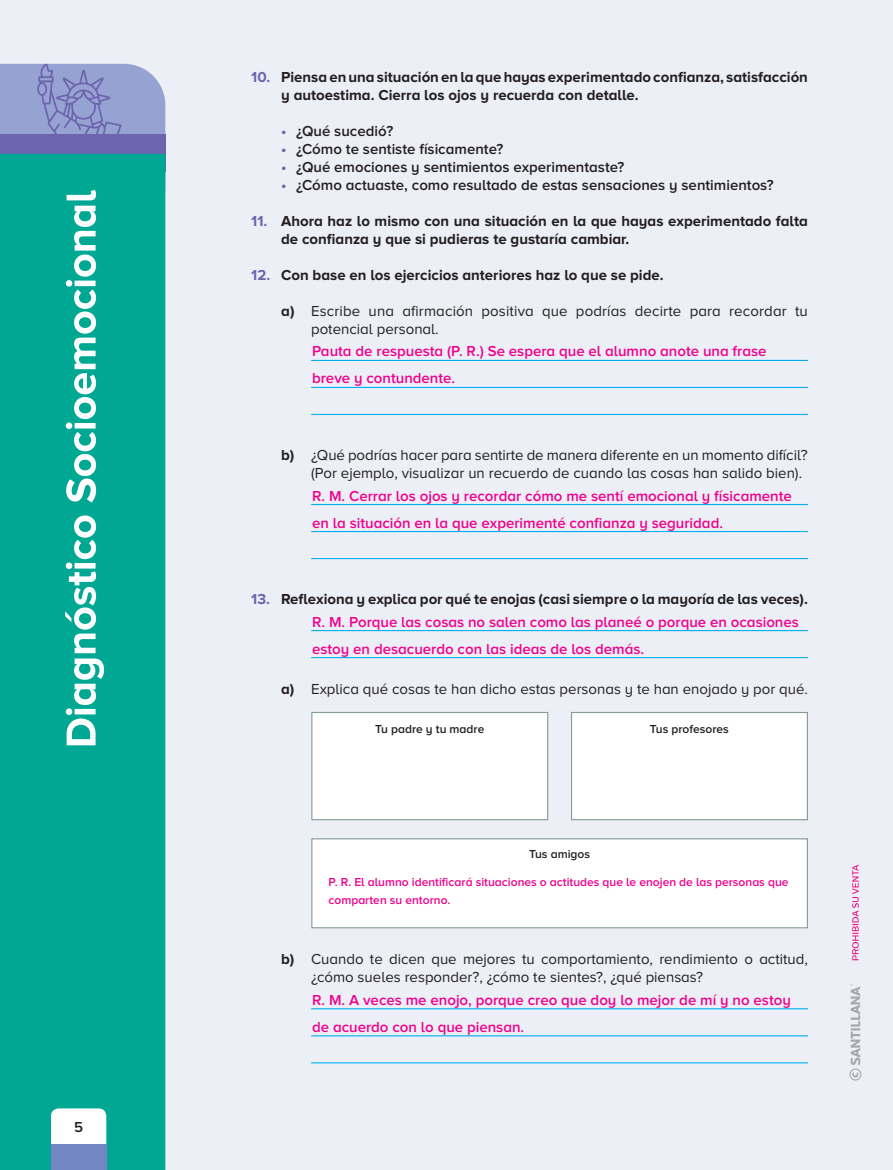
<style>
.page{position:relative;width:893px;height:1170px;background:#fff}
.page>*{position:absolute;margin:0;border:0;box-sizing:border-box;transform-origin:0 0}
.t1{font:15px/18px "Proxima Nova A";color:#231f20}
.t2{font:600 15px/27px "Proxima Nova A";color:#ed028c}
.t3{font:700 15px/18px "Proxima Nova A";color:#231f20}
.t4{font:600 15px "Proxima Nova A";color:#231f20}
.t5{font:600 12px/18px "Proxima Nova A";color:#ed028c}
.t6{font:600 12px "Proxima Nova A";color:#231f20}
.s1{color:#6c65ae}
.s2{font-weight:700;color:#6c65ae}
.s3{font-weight:700}
</style>
<div class="page">
<div style="left:0;top:0;width:893px;height:1169px;background:#edeff7"></div>
<div style="left:0;top:745px;width:165px;height:424px;background:#00a894"></div>
<div style="left:51px;top:1108px;width:55px;height:36px;background:#fff"></div>
<div style="left:51px;top:1144px;width:55px;height:25px;background:#7286c3"></div>
<svg style="left:0;top:64px;width:165px;height:681px;background:#20a9a0"></svg>
<hr style="left:311px;top:360px;width:497px;height:1px;background:#00aeef">
<hr style="left:311px;top:387px;width:497px;height:1px;background:#00aeef">
<hr style="left:311px;top:414px;width:497px;height:1px;background:#00aeef">
<hr style="left:311px;top:504px;width:497px;height:1px;background:#00aeef">
<hr style="left:311px;top:531px;width:497px;height:1px;background:#00aeef">
<hr style="left:311px;top:558px;width:497px;height:1px;background:#00aeef">
<hr style="left:311px;top:630px;width:497px;height:1px;background:#00aeef">
<hr style="left:311px;top:657px;width:497px;height:1px;background:#00aeef">
<hr style="left:311px;top:1008px;width:497px;height:1px;background:#00aeef">
<hr style="left:311px;top:1035px;width:497px;height:1px;background:#00aeef">
<hr style="left:311px;top:1062px;width:497px;height:1px;background:#00aeef">
<div style="left:312px;top:712px;width:236px;height:107px;background:#fff"></div>
<div style="left:311px;top:711px;width:237px;height:109px;border:1px solid #859b95"></div>
<div style="left:312px;top:838px;width:495px;height:89px;background:#fff"></div>
<div style="left:311px;top:838px;width:497px;height:90px;border:1px solid #859b95"></div>
<div style="left:571px;top:712px;width:236px;height:107px;background:#fff"></div>
<div style="left:571px;top:711px;width:237px;height:109px;border:1px solid #859b95"></div>
<svg style="left:849px;top:984px;width:12px;height:96px"></svg>
<svg style="left:852px;top:864px;width:7px;height:96px"></svg>
<p class="t4" style="left:74px;top:1118px;width:10px">5</p>
<p class="t3" style="left:281px;top:68px;width:528px;text-indent:-30px"><span class="s1">10.</span> Piensa en una situación en la que hayas experimentado confianza, satisfacción y autoestima. Cierra los ojos y recuerda con detalle.</p>
<p class="t4" style="left:281px;top:122px;width:114px"><span class="s2">•</span> ¿Qué sucedió?</p>
<p class="t4" style="left:281px;top:140px;width:224px"><span class="s2">•</span> ¿Cómo te sentiste físicamente?</p>
<p class="t4" style="left:281px;top:158px;width:345px"><span class="s2">•</span> ¿Qué emociones y sentimientos experimentaste?</p>
<p class="t4" style="left:281px;top:176px;width:494px"><span class="s2">•</span> ¿Cómo actuaste, como resultado de estas sensaciones y sentimientos?</p>
<p class="t3" style="left:281px;top:212px;width:528px;text-indent:-30px"><span class="s1">11.</span> Ahora haz lo mismo con una situación en la que hayas experimentado falta de confianza y que si pudieras te gustaría cambiar.</p>
<p class="t3" style="left:251px;top:266px;width:414px"><span class="s1">12.</span> Con base en los ejercicios anteriores haz lo que se pide.</p>
<p class="t1" style="left:311px;top:302px;width:498px;text-indent:-30px"><span class="s3">a)</span> Escribe una afirmación positiva que podrías decirte para recordar tu potencial personal.</p>
<p class="t2" style="left:312px;top:337px;width:456px">Pauta de respuesta (P. R.) Se espera que el alumno anote una frase breve y contundente.</p>
<p class="t1" style="left:311px;top:446px;width:498px;text-indent:-30px"><span class="s3">b)</span> ¿Qué podrías hacer para sentirte de manera diferente en un momento difícil? (Por ejemplo, visualizar un recuerdo de cuando las cosas han salido bien).</p>
<p class="t2" style="left:312px;top:482px;width:481px">R. M. Cerrar los ojos y recordar cómo me sentí emocional y físicamente en la situación en la que experimenté confianza y seguridad.</p>
<p class="t3" style="left:251px;top:590px;width:558px"><span class="s1">13.</span> Reflexiona y explica por qué te enojas (casi siempre o la mayoría de las veces).</p>
<p class="t2" style="left:312px;top:608px;width:488px">R. M. Porque las cosas no salen como las planeé o porque en ocasiones estoy en desacuerdo con las ideas de los demás.</p>
<p class="t1" style="left:281px;top:680px;width:528px"><span class="s3">a)</span> Explica qué cosas te han dicho estas personas y te han enojado y por qué.</p>
<p class="t6" style="left:375px;top:722px;width:111px">Tu padre y tu madre</p>
<p class="t6" style="left:529px;top:847px;width:62px">Tus amigos</p>
<p class="t6" style="left:650px;top:722px;width:81px">Tus profesores</p>
<p class="t5" style="left:328px;top:872px;width:461px">P. R. El alumno identificará situaciones o actitudes que le enojen de las personas que comparten su entorno.</p>
<p class="t1" style="left:311px;top:950px;width:498px;text-indent:-30px"><span class="s3">b)</span> Cuando te dicen que mejores tu comportamiento, rendimiento o actitud, ¿cómo sueles responder?, ¿cómo te sientes?, ¿qué piensas?</p>
<p class="t2" style="left:312px;top:986px;width:480px">R. M. A veces me enojo, porque creo que doy lo mejor de mí y no estoy de acuerdo con lo que piensan.</p>
</div>
